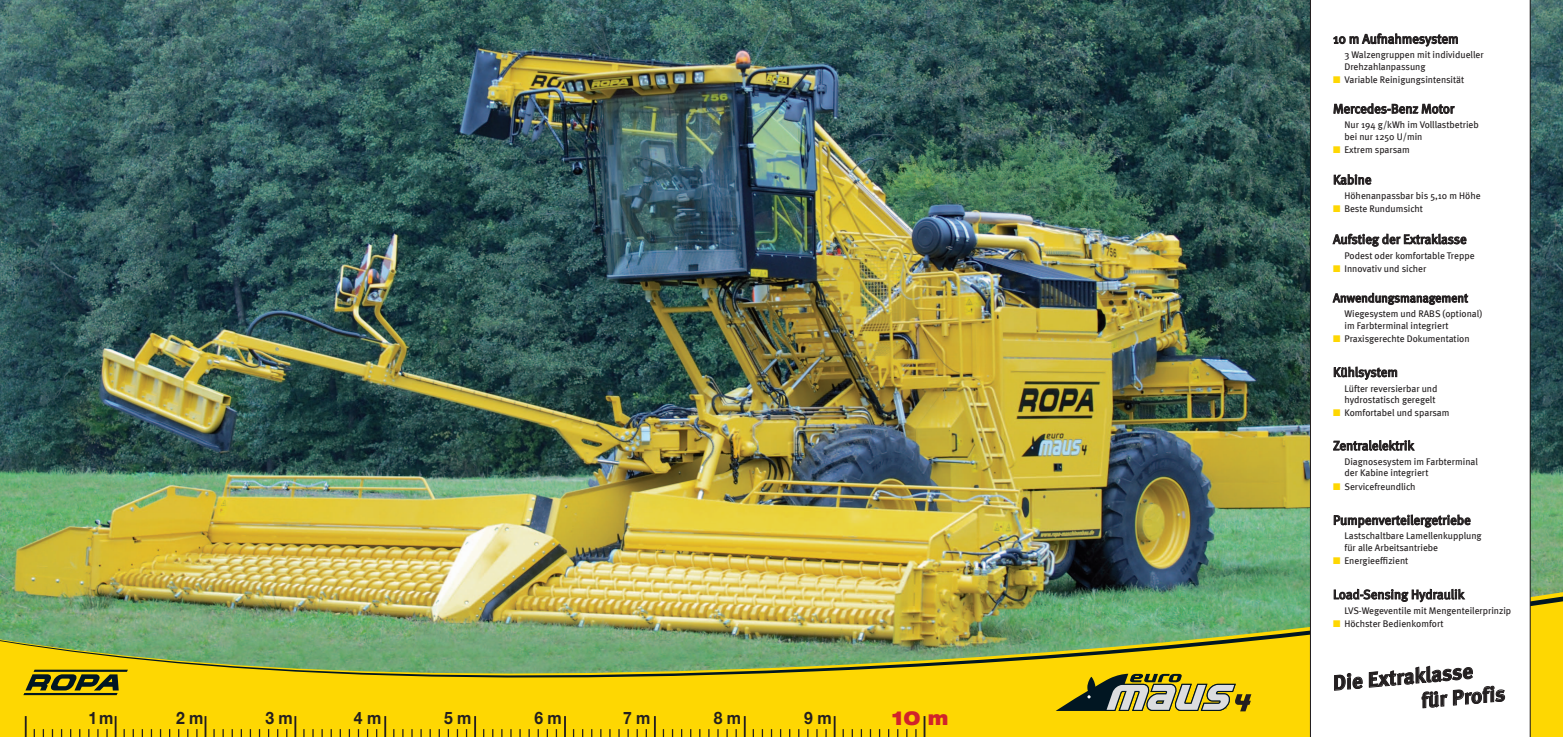
<style>
.page{position:relative;width:1563px;height:737px;background:#fff}
.page>*{position:absolute;margin:0;border:0;box-sizing:border-box;transform-origin:0 0}
.t1{font:700 21px/25.2px "Meta";color:#231f20}
.t2{font:900 expanded 19.43px "Helvetica Neue LT Std";color:#d1232a;scale:.91 1}
.t3{font:700 17.15px "Helvetica Neue LT Std";color:#231f20;scale:.91 1}
.t4{font:13.12px "Meta";color:#231f20}
.t5{font:12.25px "Meta";color:#231f20}
.t6{font:9.62px/11.4px "Meta";color:#231f20}
.s1{color:#fed702}
</style>
<div class="page">
<img style="left:0;top:0;width:1310px;height:566px">
<img style="left:1530px;top:0;width:33px;height:566px">
<img style="left:0;top:566px;width:1563px;height:4px">
<img style="left:0;top:570px;width:1563px;height:5px">
<img style="left:0;top:575px;width:1563px;height:130px">
<div style="left:0;top:705px;width:1563px;height:32px;background:#fed702"></div>
<hr style="left:25px;top:716px;width:2px;height:21px;background:#231f20">
<hr style="left:115px;top:716px;width:2px;height:21px;background:#231f20">
<svg style="left:205px;top:716px;width:1px;height:21px"></svg>
<hr style="left:294px;top:716px;width:2px;height:21px;background:#231f20">
<hr style="left:384px;top:716px;width:2px;height:21px;background:#231f20">
<hr style="left:474px;top:716px;width:2px;height:21px;background:#231f20">
<hr style="left:564px;top:716px;width:2px;height:21px;background:#231f20">
<hr style="left:654px;top:716px;width:2px;height:21px;background:#231f20">
<hr style="left:744px;top:716px;width:2px;height:21px;background:#231f20">
<svg style="left:834px;top:716px;width:1px;height:21px"></svg>
<hr style="left:923px;top:716px;width:2px;height:21px;background:#231f20">
<svg style="left:97px;top:729px;width:2px;height:8px"></svg>
<svg style="left:106px;top:729px;width:2px;height:8px"></svg>
<svg style="left:196px;top:729px;width:2px;height:8px"></svg>
<svg style="left:213px;top:729px;width:2px;height:8px"></svg>
<svg style="left:222px;top:729px;width:2px;height:8px"></svg>
<svg style="left:303px;top:729px;width:2px;height:8px"></svg>
<svg style="left:312px;top:729px;width:2px;height:8px"></svg>
<svg style="left:321px;top:729px;width:2px;height:8px"></svg>
<svg style="left:330px;top:729px;width:2px;height:8px"></svg>
<svg style="left:411px;top:729px;width:2px;height:8px"></svg>
<svg style="left:420px;top:729px;width:2px;height:8px"></svg>
<svg style="left:429px;top:729px;width:2px;height:8px"></svg>
<svg style="left:519px;top:729px;width:2px;height:8px"></svg>
<svg style="left:528px;top:729px;width:2px;height:8px"></svg>
<svg style="left:537px;top:729px;width:2px;height:8px"></svg>
<svg style="left:618px;top:729px;width:2px;height:8px"></svg>
<svg style="left:627px;top:729px;width:2px;height:8px"></svg>
<svg style="left:636px;top:729px;width:2px;height:8px"></svg>
<svg style="left:726px;top:729px;width:2px;height:8px"></svg>
<svg style="left:735px;top:729px;width:2px;height:8px"></svg>
<svg style="left:825px;top:729px;width:2px;height:8px"></svg>
<svg style="left:842px;top:729px;width:2px;height:8px"></svg>
<svg style="left:851px;top:729px;width:2px;height:8px"></svg>
<svg style="left:23px;top:669px;width:105px;height:26px"></svg>
<svg style="left:1055px;top:673px;width:196px;height:38px"></svg>
<svg style="left:1310px;top:0;width:220px;height:737px"></svg>
<svg style="left:1333px;top:33px;width:124px;height:14px"></svg>
<svg style="left:1333px;top:103px;width:121px;height:11px"></svg>
<svg style="left:1334px;top:174px;width:37px;height:11px"></svg>
<svg style="left:1332px;top:234px;width:134px;height:12px"></svg>
<svg style="left:1332px;top:293px;width:136px;height:12px"></svg>
<svg style="left:1334px;top:366px;width:63px;height:14px"></svg>
<svg style="left:1333px;top:440px;width:81px;height:11px"></svg>
<svg style="left:1334px;top:514px;width:136px;height:14px"></svg>
<svg style="left:1334px;top:589px;width:130px;height:13px"></svg>
<svg style="left:1334px;top:673px;width:28px;height:17px"></svg>
<svg style="left:1369px;top:665px;width:136px;height:43px"></svg>
<h3 class="t3" style="left:89px;top:707px;width:29px">1 m</h3>
<h3 class="t3" style="left:176px;top:707px;width:32px">2 m</h3>
<h3 class="t3" style="left:265px;top:707px;width:32px">3 m</h3>
<h3 class="t3" style="left:354px;top:707px;width:32px">4 m</h3>
<h3 class="t3" style="left:444px;top:707px;width:32px">5 m</h3>
<h3 class="t3" style="left:534px;top:707px;width:32px">6 m</h3>
<h3 class="t3" style="left:623px;top:707px;width:32px">7 m</h3>
<h3 class="t3" style="left:714px;top:707px;width:32px">8 m</h3>
<h3 class="t3" style="left:804px;top:707px;width:32px">9 m</h3>
<h2 class="t2" style="left:891px;top:705px;width:64px">10 m</h2>
<h3 class="t4" style="left:1333px;top:31px;width:127px">10 m Aufnahmesystem</h3>
<p class="t6" style="left:1344px;top:49px;width:141px">3 Walzengruppen mit individueller<br>Drehzahlanpassung</p>
<p class="t6" style="left:1333px;top:74px;width:133px"><span class="s1">■</span> Variable Reinigungsintensität</p>
<h3 class="t4" style="left:1333px;top:101px;width:123px">Mercedes-Benz Motor</h3>
<p class="t6" style="left:1344px;top:119px;width:136px">Nur 194 g/kWh im Volllastbetrieb bei nur 1250 U/min</p>
<p class="t6" style="left:1333px;top:143px;width:78px"><span class="s1">■</span> Extrem sparsam</p>
<h3 class="t4" style="left:1333px;top:172px;width:40px">Kabine</h3>
<p class="t6" style="left:1344px;top:190px;width:138px">Höhenanpassbar bis 5,10 m Höhe</p>
<p class="t6" style="left:1333px;top:203px;width:91px"><span class="s1">■</span> Beste Rundumsicht</p>
<h3 class="t4" style="left:1333px;top:231px;width:135px">Aufstieg der Extraklasse</h3>
<p class="t6" style="left:1344px;top:249px;width:132px">Podest oder komfortable Treppe</p>
<p class="t6" style="left:1333px;top:262px;width:95px"><span class="s1">■</span> Innovativ und sicher</p>
<p class="t5" style="left:1333px;top:291px;width:136px">Anwendungsmanagement</p>
<p class="t6" style="left:1344px;top:308px;width:139px">Wiegesystem und RABS (optional) im Farbterminal integriert</p>
<p class="t6" style="left:1333px;top:332px;width:138px"><span class="s1">■</span> Praxisgerechte Dokumentation</p>
<h3 class="t4" style="left:1333px;top:364px;width:66px">Kühlsystem</h3>
<p class="t6" style="left:1344px;top:382px;width:94px">Lüfter reversierbar und hydrostatisch geregelt</p>
<p class="t6" style="left:1333px;top:407px;width:118px"><span class="s1">■</span> Komfortabel und sparsam</p>
<h3 class="t4" style="left:1333px;top:438px;width:82px">Zentralelektrik</h3>
<p class="t6" style="left:1344px;top:456px;width:135px">Diagnosesystem im Farbterminal der Kabine integriert</p>
<p class="t6" style="left:1333px;top:480px;width:84px"><span class="s1">■</span> Servicefreundlich</p>
<h3 class="t4" style="left:1333px;top:512px;width:139px">Pumpenverteilergetriebe</h3>
<p class="t6" style="left:1344px;top:530px;width:139px">Lastschaltbare Lamellenkupplung für alle Arbeitsantriebe</p>
<p class="t6" style="left:1333px;top:555px;width:77px"><span class="s1">■</span> Energieeffizient</p>
<h3 class="t4" style="left:1333px;top:586px;width:133px">Load-Sensing Hydraulik</h3>
<p class="t6" style="left:1344px;top:604px;width:168px">LVS-Wegeventile mit Mengenteilerprinzip</p>
<p class="t6" style="left:1333px;top:618px;width:112px"><span class="s1">■</span> Höchster Bedienkomfort</p>
<h1 class="t1" style="left:1417px;top:662px;width:85px;text-indent:-87px;rotate:-5deg">Die Extraklasse für Profis</h1>
</div>
